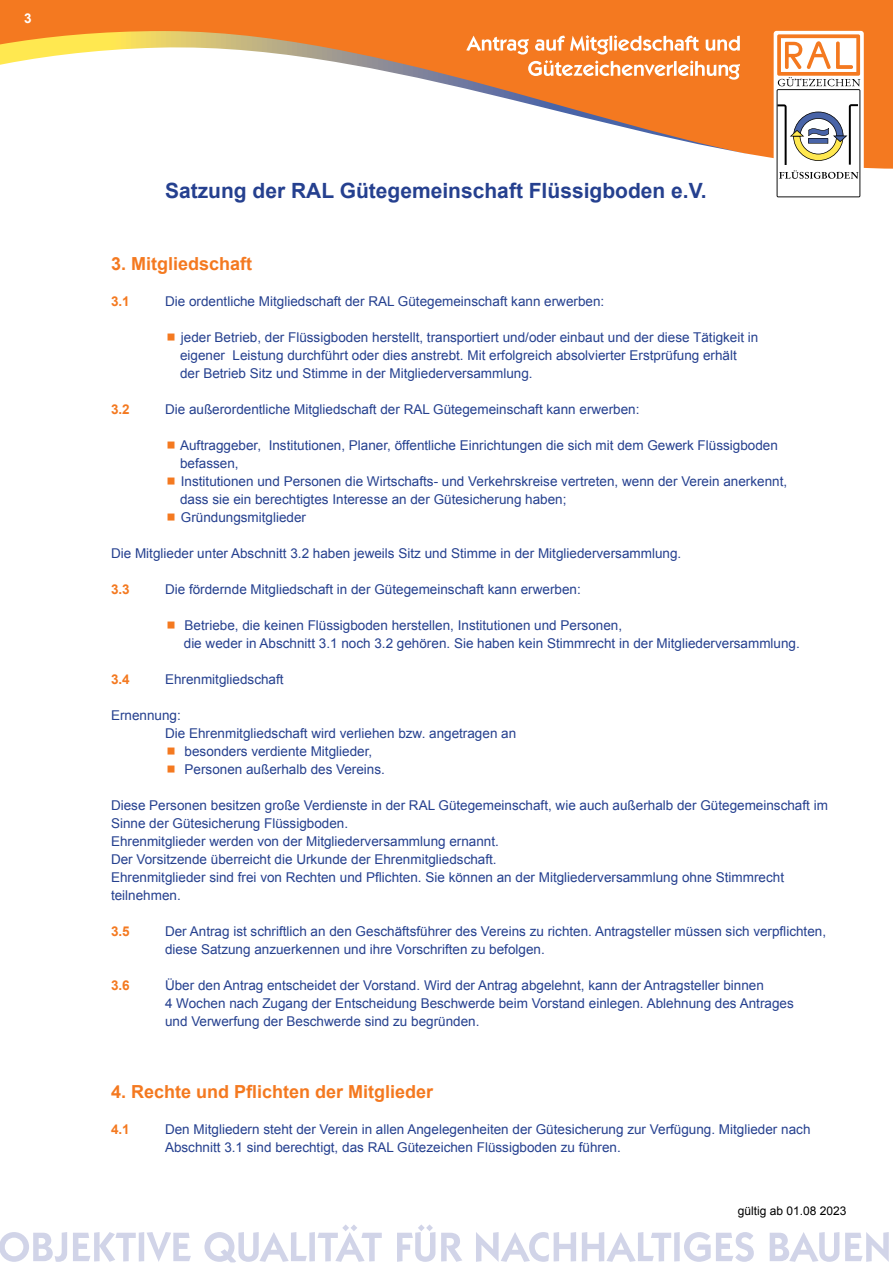
<style>
.page{position:relative;width:893px;height:1263px;background:#fff}
.page>*{position:absolute;margin:0;border:0;box-sizing:border-box;transform-origin:0 0}
.t1{font:700 21px "Arial";color:#25408f}
.t2{font:700 18px "Arial";color:#f47920}
.t3{font:13.5px/18px "Arial";color:#25408f}
.t4{font:700 13.5px "Arial";color:#f47920}
.t5{font:700 13.5px "Arial";color:#fff}
.t6{font:12px "Arial";color:#000}
</style>
<div class="page">
<div style="left:0;top:0;width:893px;height:186px;background:#f47920"></div>
<svg style="left:22px;top:31px;width:753px;height:10px"></svg>
<svg style="left:0;top:41px;width:893px;height:145px;fill:#fff"></svg>
<svg style="left:774px;top:31px;width:90px;height:170px;fill:#fff"></svg>
<svg style="left:777px;top:34px;width:83px;height:163px;background:#e0d3c8"></svg>
<svg style="left:466px;top:35px;width:274px;height:45px"></svg>
<svg style="left:0;top:1232px;width:67px;height:30px"></svg>
<svg style="left:73px;top:1232px;width:118px;height:30px"></svg>
<svg style="left:204px;top:1224px;width:178px;height:38px"></svg>
<svg style="left:397px;top:1224px;width:38px;height:38px"></svg>
<svg style="left:441px;top:1233px;width:21px;height:29px"></svg>
<svg style="left:476px;top:1232px;width:100px;height:30px"></svg>
<svg style="left:582px;top:1232px;width:172px;height:30px"></svg>
<svg style="left:770px;top:1232px;width:69px;height:30px"></svg>
<svg style="left:845px;top:1232px;width:44px;height:30px"></svg>
<p class="t5" style="left:24px;top:10px;width:9px">3</p>
<h1 class="t1" style="left:165px;top:177px;width:543px">Satzung der RAL Gütegemeinschaft Flüssigboden e.V.</h1>
<h2 class="t2" style="left:111px;top:252px;width:143px">3. Mitgliedschaft</h2>
<p class="t4" style="left:111px;top:292px;width:20px">3.1</p>
<p class="t3" style="left:165px;top:292px;width:441px">Die ordentliche Mitgliedschaft der RAL Gütegemeinschaft kann erwerben:</p>
<p class="t3" style="left:180px;top:328px;width:580px">jeder Betrieb, der Flüssigboden herstellt, transportiert und/oder einbaut und der diese Tätigkeit in eigener Leistung durchführt oder dies anstrebt. Mit erfolgreich absolvierter Erstprüfung erhält der Betrieb Sitz und Stimme in der Mitgliederversammlung.</p>
<p class="t4" style="left:111px;top:400px;width:20px">3.2</p>
<p class="t3" style="left:165px;top:400px;width:476px">Die außerordentliche Mitgliedschaft der RAL Gütegemeinschaft kann erwerben:</p>
<p class="t3" style="left:180px;top:436px;width:609px">Auftraggeber, Institutionen, Planer, öffentliche Einrichtungen die sich mit dem Gewerk Flüssigboden befassen,<br>Institutionen und Personen die Wirtschafts- und Verkehrskreise vertreten, wenn der Verein anerkennt, dass sie ein berechtigtes Interesse an der Gütesicherung haben;<br>Gründungsmitglieder</p>
<p class="t3" style="left:111px;top:544px;width:572px">Die Mitglieder unter Abschnitt 3.2 haben jeweils Sitz und Stimme in der Mitgliederversammlung.</p>
<p class="t4" style="left:111px;top:580px;width:20px">3.3</p>
<p class="t3" style="left:165px;top:580px;width:417px">Die fördernde Mitgliedschaft in der Gütegemeinschaft kann erwerben:</p>
<p class="t3" style="left:184px;top:616px;width:618px">Betriebe, die keinen Flüssigboden herstellen, Institutionen und Personen,<br>die weder in Abschnitt 3.1 noch 3.2 gehören. Sie haben kein Stimmrecht in der Mitgliederversammlung.</p>
<p class="t4" style="left:111px;top:670px;width:20px">3.4</p>
<p class="t3" style="left:165px;top:670px;width:120px">Ehrenmitgliedschaft</p>
<p class="t3" style="left:111px;top:706px;width:71px">Ernennung:</p>
<p class="t3" style="left:165px;top:724px;width:353px">Die Ehrenmitgliedschaft wird verliehen bzw. angetragen an</p>
<p class="t3" style="left:185px;top:742px;width:189px">besonders verdiente Mitglieder,</p>
<p class="t3" style="left:185px;top:760px;width:202px">Personen außerhalb des Vereins.</p>
<p class="t3" style="left:111px;top:796px;width:718px">Diese Personen besitzen große Verdienste in der RAL Gütegemeinschaft, wie auch außerhalb der Gütegemeinschaft im Sinne der Gütesicherung Flüssigboden.<br>Ehrenmitglieder werden von der Mitgliederversammlung ernannt.<br>Der Vorsitzende überreicht die Urkunde der Ehrenmitgliedschaft.<br>Ehrenmitglieder sind frei von Rechten und Pflichten. Sie können an der Mitgliederversammlung ohne Stimmrecht teilnehmen.</p>
<p class="t4" style="left:111px;top:922px;width:20px">3.5</p>
<p class="t3" style="left:165px;top:922px;width:663px">Der Antrag ist schriftlich an den Geschäftsführer des Vereins zu richten. Antragsteller müssen sich verpflichten, diese Satzung anzuerkennen und ihre Vorschriften zu befolgen.</p>
<p class="t4" style="left:111px;top:976px;width:20px">3.6</p>
<p class="t3" style="left:165px;top:976px;width:630px">Über den Antrag entscheidet der Vorstand. Wird der Antrag abgelehnt, kann der Antragsteller binnen<br>4 Wochen nach Zugang der Entscheidung Beschwerde beim Vorstand einlegen. Ablehnung des Antrages und Verwerfung der Beschwerde sind zu begründen.</p>
<h2 class="t2" style="left:111px;top:1080px;width:324px">4. Rechte und Pflichten der Mitglieder</h2>
<p class="t4" style="left:111px;top:1120px;width:20px">4.1</p>
<p class="t3" style="left:165px;top:1120px;width:647px">Den Mitgliedern steht der Verein in allen Angelegenheiten der Gütesicherung zur Verfügung. Mitglieder nach<br>Abschnitt 3.1 sind berechtigt, das RAL Gütezeichen Flüssigboden zu führen.</p>
<p class="t6" style="left:738px;top:1203px;width:110px">gültig ab 01.08 2023</p>
</div>
